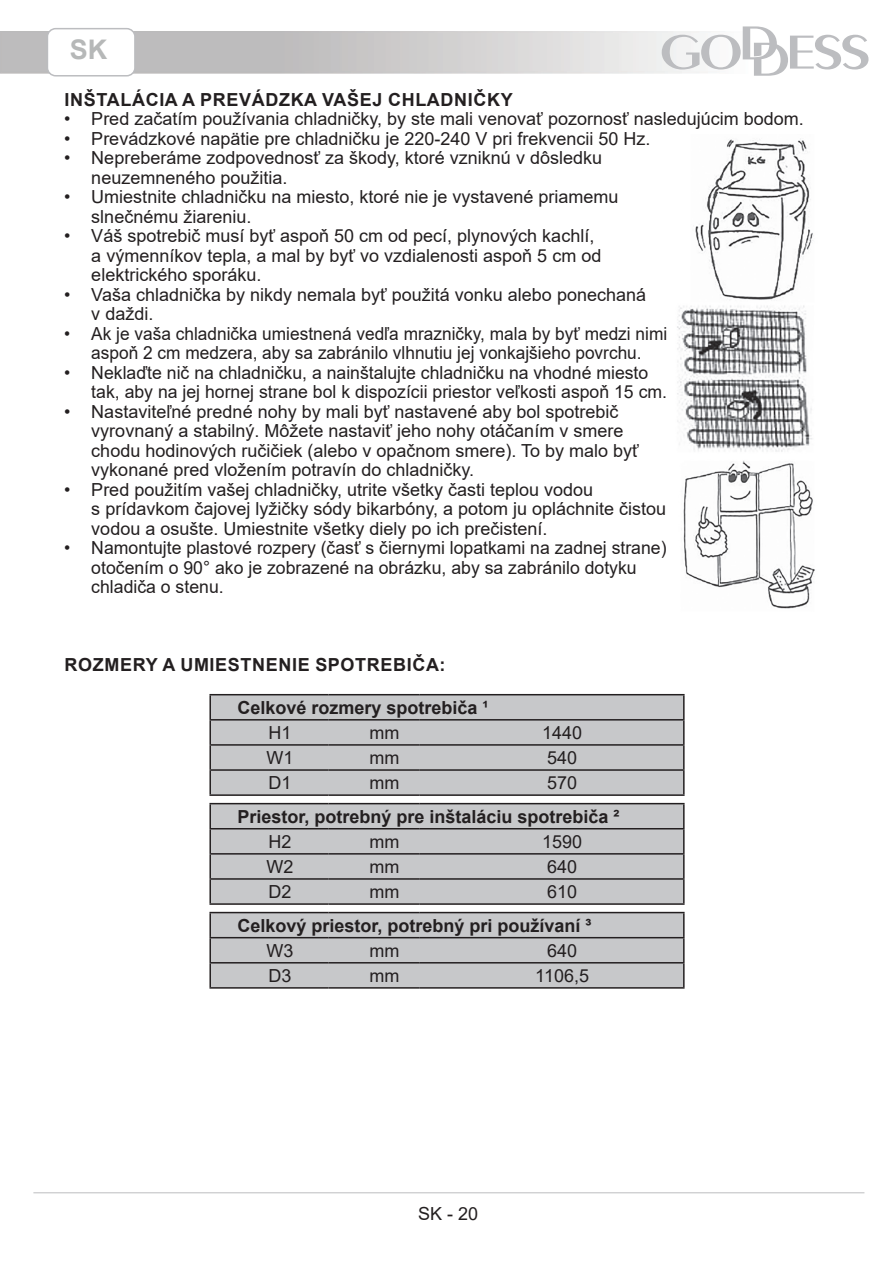
<style>
.page{position:relative;width:893px;height:1263px;background:#fff}
.page>*{position:absolute;margin:0;border:0;box-sizing:border-box;transform-origin:0 0}
.t1{font:700 27px "Arial";color:#b6b8b8}
.Obsah_2{font:18px/19.5px "Arial";color:#231f20}
.Obsah_2-2{font:18px/19.5px "Arial";color:#231f20;text-align:center;scale:.96 1}
.Obsah_2-3{font:700 18px "Arial";color:#231f20}
._2_Podnadpis{font:700 18px "Arial";letter-spacing:.035em;color:#231f20}
</style>
<div class="page">
<svg style="left:662px;top:26px;width:206px;height:50px"></svg>
<div style="left:47px;top:28px;width:89px;height:49px;border:2px solid #bcbdc0;border-radius:8px"></div>
<hr style="left:33px;top:1192px;width:831px;height:1px;background:#bcbdc0">
<img style="left:677px;top:138px;width:138px;height:471px">
<svg style="left:210px;top:695px;width:474px;height:292px;background:#c7c8ca"></svg>
<hr style="left:209px;top:804px;width:2px;height:24px;background:#231f20">
<hr style="left:683px;top:804px;width:2px;height:24px;background:#231f20">
<hr style="left:209px;top:828px;width:120px;height:1px;background:#231f20">
<hr style="left:209px;top:829px;width:2px;height:24px;background:#231f20">
<hr style="left:329px;top:828px;width:90px;height:1px;background:#231f20">
<hr style="left:419px;top:828px;width:266px;height:1px;background:#231f20">
<hr style="left:683px;top:829px;width:2px;height:24px;background:#231f20">
<hr style="left:209px;top:853px;width:120px;height:1px;background:#231f20">
<hr style="left:209px;top:855px;width:2px;height:23px;background:#231f20">
<hr style="left:329px;top:853px;width:90px;height:1px;background:#231f20">
<hr style="left:419px;top:853px;width:266px;height:1px;background:#231f20">
<hr style="left:683px;top:855px;width:2px;height:23px;background:#231f20">
<hr style="left:209px;top:878px;width:120px;height:2px;background:#231f20">
<hr style="left:209px;top:880px;width:2px;height:23px;background:#231f20">
<hr style="left:329px;top:878px;width:90px;height:2px;background:#231f20">
<hr style="left:419px;top:878px;width:266px;height:2px;background:#231f20">
<hr style="left:683px;top:880px;width:2px;height:23px;background:#231f20">
<hr style="left:209px;top:903px;width:120px;height:2px;background:#231f20">
<hr style="left:329px;top:903px;width:90px;height:2px;background:#231f20">
<hr style="left:419px;top:903px;width:266px;height:2px;background:#231f20">
<hr style="left:209px;top:912px;width:120px;height:1px;background:#231f20">
<hr style="left:209px;top:913px;width:2px;height:24px;background:#231f20">
<hr style="left:329px;top:912px;width:90px;height:1px;background:#231f20">
<hr style="left:419px;top:912px;width:266px;height:1px;background:#231f20">
<hr style="left:683px;top:913px;width:2px;height:24px;background:#231f20">
<hr style="left:209px;top:937px;width:120px;height:1px;background:#231f20">
<hr style="left:209px;top:938px;width:2px;height:24px;background:#231f20">
<hr style="left:329px;top:937px;width:90px;height:1px;background:#231f20">
<hr style="left:419px;top:937px;width:266px;height:1px;background:#231f20">
<hr style="left:683px;top:938px;width:2px;height:24px;background:#231f20">
<hr style="left:209px;top:962px;width:120px;height:1px;background:#231f20">
<hr style="left:209px;top:963px;width:2px;height:24px;background:#231f20">
<hr style="left:329px;top:962px;width:90px;height:1px;background:#231f20">
<hr style="left:419px;top:962px;width:266px;height:1px;background:#231f20">
<hr style="left:683px;top:963px;width:2px;height:24px;background:#231f20">
<hr style="left:209px;top:987px;width:120px;height:2px;background:#231f20">
<hr style="left:329px;top:987px;width:90px;height:2px;background:#231f20">
<hr style="left:419px;top:987px;width:266px;height:2px;background:#231f20">
<hr style="left:209px;top:719px;width:120px;height:1px;background:#231f20">
<hr style="left:329px;top:719px;width:90px;height:1px;background:#231f20">
<hr style="left:419px;top:719px;width:266px;height:1px;background:#231f20">
<hr style="left:209px;top:744px;width:120px;height:2px;background:#231f20">
<hr style="left:329px;top:744px;width:90px;height:2px;background:#231f20">
<hr style="left:419px;top:744px;width:266px;height:2px;background:#231f20">
<hr style="left:209px;top:769px;width:120px;height:2px;background:#231f20">
<hr style="left:329px;top:769px;width:90px;height:2px;background:#231f20">
<hr style="left:419px;top:769px;width:266px;height:2px;background:#231f20">
<hr style="left:209px;top:694px;width:120px;height:1px;background:#231f20">
<hr style="left:209px;top:695px;width:2px;height:24px;background:#231f20">
<hr style="left:329px;top:694px;width:90px;height:1px;background:#231f20">
<hr style="left:419px;top:694px;width:266px;height:1px;background:#231f20">
<hr style="left:683px;top:695px;width:2px;height:24px;background:#231f20">
<hr style="left:209px;top:720px;width:2px;height:24px;background:#231f20">
<hr style="left:683px;top:720px;width:2px;height:24px;background:#231f20">
<hr style="left:209px;top:746px;width:2px;height:23px;background:#231f20">
<hr style="left:683px;top:746px;width:2px;height:23px;background:#231f20">
<hr style="left:209px;top:771px;width:2px;height:23px;background:#231f20">
<hr style="left:683px;top:771px;width:2px;height:23px;background:#231f20">
<hr style="left:209px;top:794px;width:120px;height:2px;background:#231f20">
<hr style="left:329px;top:794px;width:90px;height:2px;background:#231f20">
<hr style="left:419px;top:794px;width:266px;height:2px;background:#231f20">
<hr style="left:209px;top:803px;width:120px;height:1px;background:#231f20">
<hr style="left:329px;top:803px;width:90px;height:1px;background:#231f20">
<hr style="left:419px;top:803px;width:266px;height:1px;background:#231f20">
<h1 class="t1" style="left:70px;top:31px;width:39px">SK</h1>
<p class="_2_Podnadpis" style="left:65px;top:87px;width:450px">INŠTALÁCIA A PREVÁDZKA VAŠEJ CHLADNIČKY</p>
<p class="Obsah_2" style="left:64px;top:109px;width:741px">• Pred začatím používania chladničky, by ste mali venovať pozornosť nasledujúcim bodom.</p>
<p class="Obsah_2" style="left:64px;top:129px;width:588px">• Prevádzkové napätie pre chladničku je 220-240 V pri frekvencii 50 Hz.</p>
<p class="Obsah_2" style="left:91px;top:148px;width:512px;text-indent:-27px">• Nepreberáme zodpovednosť za škody, ktoré vzniknú v dôsledku neuzemneného použitia.</p>
<p class="Obsah_2" style="left:91px;top:187px;width:529px;text-indent:-27px">• Umiestnite chladničku na miesto, ktoré nie je vystavené priamemu slnečnému žiareniu.</p>
<p class="Obsah_2" style="left:91px;top:226px;width:511px;text-indent:-27px">• Váš spotrebič musí byť aspoň 50 cm od pecí, plynových kachlí, a výmenníkov tepla, a mal by byť vo vzdialenosti aspoň 5 cm od elektrického sporáku.</p>
<p class="Obsah_2" style="left:91px;top:285px;width:556px;text-indent:-27px">• Vaša chladnička by nikdy nemala byť použitá vonku alebo ponechaná v daždi.</p>
<p class="Obsah_2-2" style="left:64px;top:324px;width:629px">• Ak je vaša chladnička umiestnená vedľa mrazničky, mala by byť medzi nimi aspoň 2 cm medzera, aby sa zabránilo vlhnutiu jej vonkajšieho povrchu.</p>
<p class="Obsah_2" style="left:91px;top:363px;width:577px;text-indent:-27px">• Neklaďte nič na chladničku, a nainštalujte chladničku na vhodné miesto tak, aby na jej hornej strane bol k dispozícii priestor veľkosti aspoň 15 cm.</p>
<p class="Obsah_2" style="left:91px;top:402px;width:549px;text-indent:-27px">• Nastaviteľné predné nohy by mali byť nastavené aby bol spotrebič vyrovnaný a stabilný. Môžete nastaviť jeho nohy otáčaním v smere chodu hodinových ručičiek (alebo v opačnom smere). To by malo byť vykonané pred vložením potravín do chladničky.</p>
<p class="Obsah_2" style="left:91px;top:480px;width:576px;text-indent:-27px">• Pred použitím vašej chladničky, utrite všetky časti teplou vodou<br>s prídavkom čajovej lyžičky sódy bikarbóny, a potom ju opláchnite čistou vodou a osušte. Umiestnite všetky diely po ich prečistení.</p>
<p class="Obsah_2" style="left:91px;top:538px;width:577px;text-indent:-27px">• Namontujte plastové rozpery (časť s čiernymi lopatkami na zadnej strane) otočením o 90° ako je zobrazené na obrázku, aby sa zabránilo dotyku chladiča o stenu.</p>
<p class="_2_Podnadpis" style="left:65px;top:652px;width:382px">ROZMERY A UMIESTNENIE SPOTREBIČA:</p>
<p class="Obsah_2-3" style="left:237px;top:695px;width:253px">Celkové rozmery spotrebiča ¹</p>
<p class="Obsah_2" style="left:268px;top:723px;width:25px">H1</p>
<p class="Obsah_2" style="left:370px;top:723px;width:31px">mm</p>
<p class="Obsah_2" style="left:542px;top:723px;width:42px">1440</p>
<p class="Obsah_2" style="left:266px;top:748px;width:29px">W1</p>
<p class="Obsah_2" style="left:370px;top:748px;width:31px">mm</p>
<p class="Obsah_2" style="left:547px;top:748px;width:32px">540</p>
<p class="Obsah_2" style="left:268px;top:773px;width:25px">D1</p>
<p class="Obsah_2" style="left:370px;top:773px;width:31px">mm</p>
<p class="Obsah_2" style="left:547px;top:773px;width:32px">570</p>
<p class="Obsah_2-3" style="left:237px;top:804px;width:384px">Priestor, potrebný pre inštaláciu spotrebiča ²</p>
<p class="Obsah_2" style="left:268px;top:832px;width:25px">H2</p>
<p class="Obsah_2" style="left:370px;top:832px;width:31px">mm</p>
<p class="Obsah_2" style="left:542px;top:832px;width:42px">1590</p>
<p class="Obsah_2" style="left:266px;top:857px;width:29px">W2</p>
<p class="Obsah_2" style="left:370px;top:857px;width:31px">mm</p>
<p class="Obsah_2" style="left:547px;top:857px;width:32px">640</p>
<p class="Obsah_2" style="left:268px;top:882px;width:25px">D2</p>
<p class="Obsah_2" style="left:370px;top:882px;width:31px">mm</p>
<p class="Obsah_2" style="left:547px;top:882px;width:32px">610</p>
<p class="Obsah_2-3" style="left:237px;top:913px;width:356px">Celkový priestor, potrebný pri používaní ³</p>
<p class="Obsah_2" style="left:266px;top:940px;width:29px">W3</p>
<p class="Obsah_2" style="left:370px;top:940px;width:31px">mm</p>
<p class="Obsah_2" style="left:547px;top:940px;width:32px">640</p>
<p class="Obsah_2" style="left:268px;top:966px;width:25px">D3</p>
<p class="Obsah_2" style="left:370px;top:966px;width:31px">mm</p>
<p class="Obsah_2" style="left:535px;top:966px;width:55px">1106,5</p>
<p class="Obsah_2" style="left:418px;top:1204px;width:62px">SK - 20</p>
</div>
